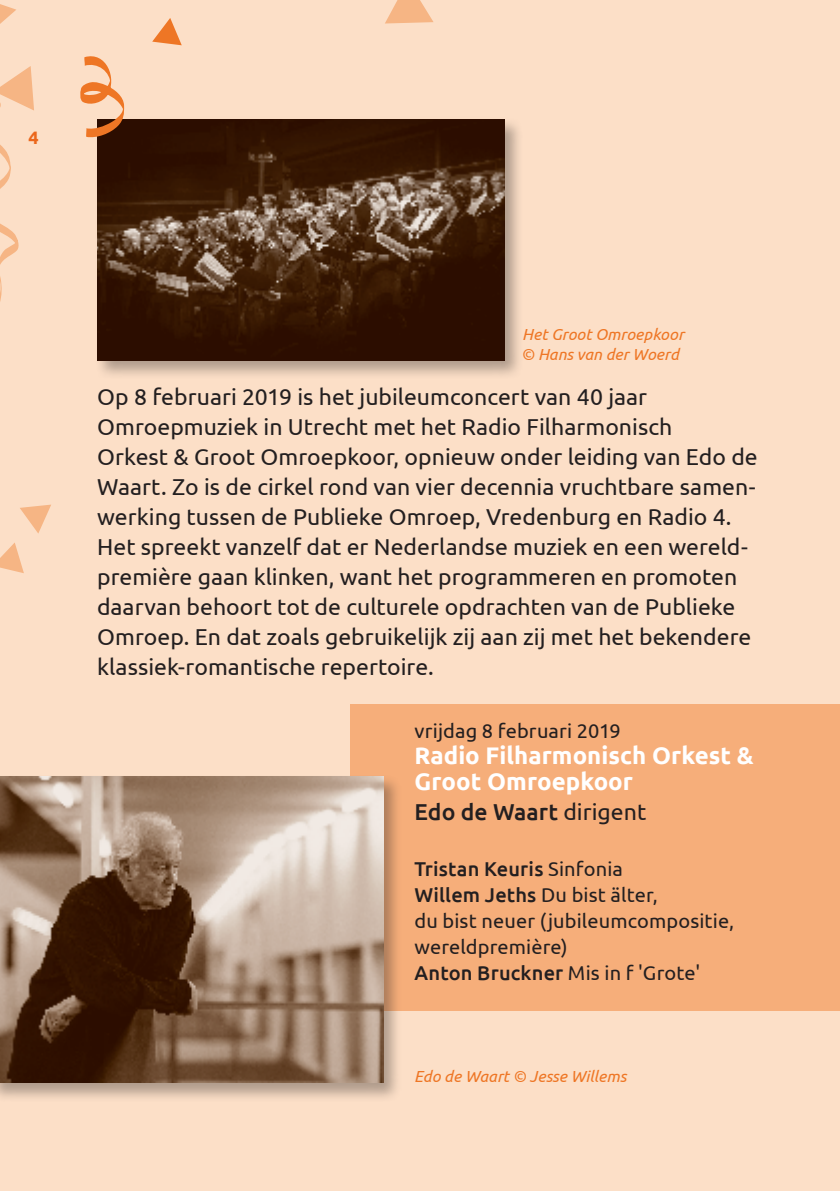
<style>
.page{position:relative;width:840px;height:1191px;background:#fff}
.page>*{position:absolute;margin:0;border:0;box-sizing:border-box;transform-origin:0 0}
.t1{font:700 24px/26px "Ubuntu";color:#fff}
.t2{font:23px/30px "Ubuntu";color:#231f20}
.t3{font:500 23px "Ubuntu";color:#231f20}
.t4{font:20px/26px "Ubuntu";letter-spacing:.005em;color:#231f20}
.t5{font:700 18px "Ubuntu";color:#ee7625}
.t6{font:italic 16px/20px "Ubuntu";color:#ee7625}
.s1{font-weight:400}
.s2{font-weight:500}
</style>
<div class="page">
<div style="left:0;top:0;width:839px;height:1191px;background:#fcdfc7"></div>
<div style="left:94px;top:116px;width:429px;height:263px;background:#231f20;opacity:.35"></div>
<img style="left:97px;top:119px;width:407px;height:241px">
<svg style="left:152px;top:18px;width:30px;height:27px"></svg>
<svg style="left:0;top:144px;width:19px;height:158px"></svg>
<svg style="left:385px;top:0;width:49px;height:24px"></svg>
<svg style="left:80px;top:56px;width:44px;height:83px"></svg>
<svg style="left:0;top:66px;width:34px;height:45px"></svg>
<svg style="left:0;top:542px;width:24px;height:31px"></svg>
<svg style="left:20px;top:504px;width:31px;height:29px"></svg>
<svg style="left:0;top:4px;width:16px;height:20px"></svg>
<div style="left:350px;top:704px;width:489px;height:306px;background:#f6ae7a"></div>
<div style="left:0;top:773px;width:401px;height:329px;background:#231f20;opacity:.35"></div>
<img style="left:0;top:776px;width:383px;height:306px">
<p class="t5" style="left:28px;top:127px;width:12px">4</p>
<p class="t6" style="left:521px;top:324px;width:164px">Het Groot Omroepkoor © Hans van der Woerd</p>
<p class="t2" style="left:97px;top:381px;width:661px">Op 8 februari 2019 is het jubileumconcert van 40 jaar Omroepmuziek in Utrecht met het Radio Filharmonisch<br>Orkest &amp; Groot Omroepkoor, opnieuw onder leiding van Edo de Waart. Zo is de cirkel rond van vier decennia vruchtbare samen&shy;werking tussen de Publieke Omroep, Vredenburg en Radio 4.<br>Het spreekt vanzelf dat er Nederlandse muziek en een wereld&shy;première gaan klinken, want het programmeren en promoten daarvan behoort tot de culturele opdrachten van de Publieke Omroep. En dat zoals gebruikelijk zij aan zij met het bekendere klassiek-romantische repertoire.</p>
<p class="t4" style="left:414px;top:717px;width:208px">vrijdag 8 februari 2019</p>
<p class="t1" style="left:414px;top:742px;width:341px">Radio Filharmonisch Orkest &amp;<br>Groot Omroepkoor</p>
<p class="t3" style="left:414px;top:797px;width:233px">Edo de Waart <span class="s1">dirigent</span></p>
<p class="t4" style="left:414px;top:855px;width:321px"><span class="s2">Tristan Keuris</span> Sinfonia<br><span class="s2">Willem Jeths</span> Du bist älter,<br>du bist neuer (jubileumcompositie, wereldpremière)<br><span class="s2">Anton Bruckner</span> Mis in f 'Grote'</p>
<p class="t6" style="left:414px;top:1065px;width:213px">Edo de Waart © Jesse Willems</p>
</div>
